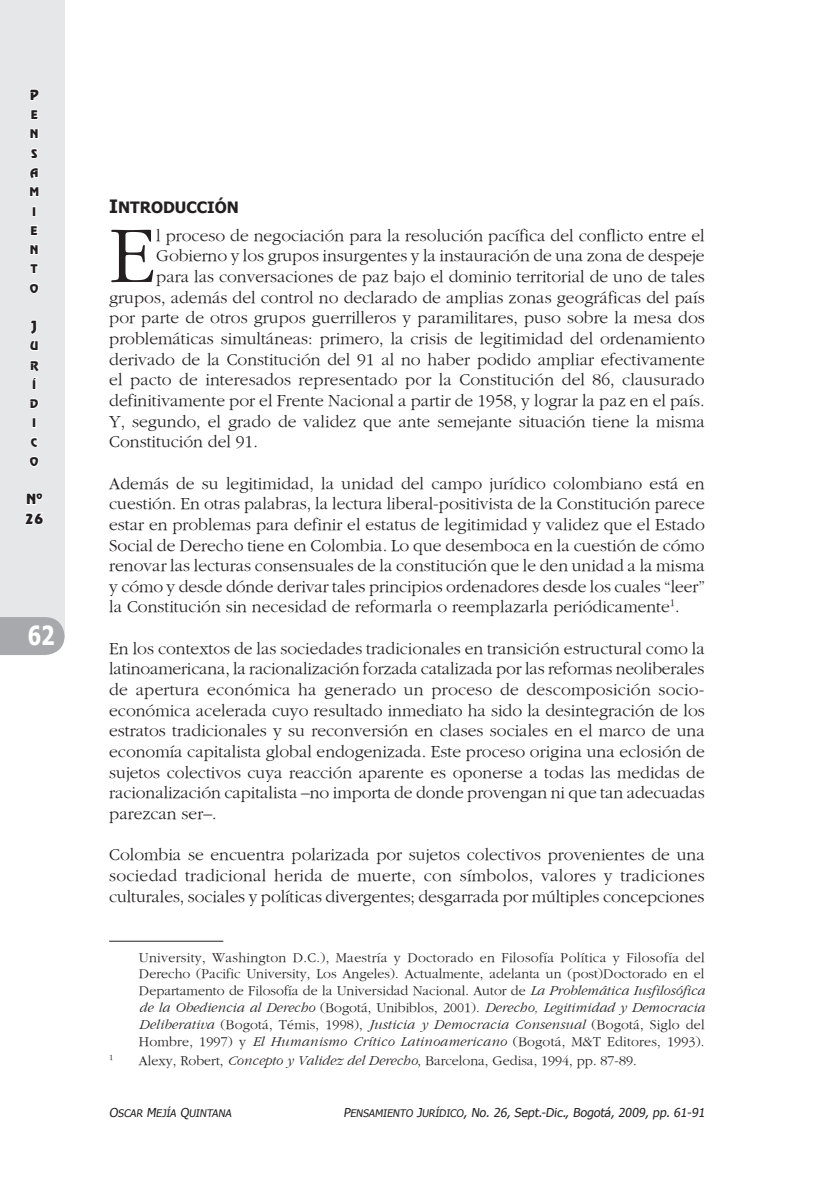
<style>
.page{position:relative;width:819px;height:1191px;background:#fff}
.page>*{position:absolute;margin:0;border:0;box-sizing:border-box;transform-origin:0 0}
.t1{font:84px "Gourmand";color:#231f20}
.t2{font:700 26.25px "Tahoma";color:#fff;scale:.8 1}
.t3{font:17.5px/20.7px "Gourmand";color:#231f20;text-align:justify}
.t4{font:15.58px "Tahoma Bold SC850";color:#231f20}
.t5{font:14px/16.8px "Gourmand";color:#231f20;text-align:justify}
.t6{font:14px/19.2px "Revue BT Regular SC850";color:#231f20}
.t7{font:12.25px "Tahoma";color:#231f20}
.t8{font:11.9px/19.2px "Revue BT Regular SC850";color:#231f20}
.t9{font:10.33px "Tahoma SC850";color:#231f20}
.t10{font:8.4px "Gourmand";color:#231f20}
.s1{font-size:18.38px}
.s2{font-style:italic}
.s3{font-size:12.25px}
.s4{font-family:"Tahoma SC850"}
.s5{font-family:"Tahoma SC850";font-size:10.33px}
</style>
<div class="page">
<div style="left:0;top:0;width:64px;height:637px;background:#e6e7e9"></div>
<div style="left:0;top:617px;width:64px;height:38px;background:#a8a9ad"></div>
<svg style="left:29px;top:89px;width:10px;height:12px"></svg>
<svg style="left:31px;top:109px;width:8px;height:11px"></svg>
<svg style="left:30px;top:129px;width:9px;height:10px"></svg>
<svg style="left:30px;top:148px;width:8px;height:11px"></svg>
<svg style="left:29px;top:167px;width:10px;height:30px"></svg>
<div style="left:32px;top:206px;width:4px;height:10px;border:2px solid #fff"></div>
<svg style="left:30px;top:225px;width:9px;height:11px"></svg>
<svg style="left:30px;top:244px;width:9px;height:11px"></svg>
<svg style="left:30px;top:264px;width:9px;height:10px"></svg>
<svg style="left:29px;top:283px;width:10px;height:11px"></svg>
<svg style="left:29px;top:320px;width:10px;height:31px"></svg>
<svg style="left:30px;top:360px;width:10px;height:30px"></svg>
<svg style="left:29px;top:398px;width:10px;height:11px"></svg>
<div style="left:32px;top:417px;width:4px;height:11px;border:2px solid #fff"></div>
<svg style="left:30px;top:437px;width:8px;height:11px"></svg>
<svg style="left:29px;top:456px;width:10px;height:11px"></svg>
<svg style="left:25px;top:493px;width:19px;height:32px"></svg>
<hr style="left:109px;top:940px;width:114px;height:1px;background:#231f20">
<p class="t6" style="left:30px;top:85px;width:11px">P</p>
<p class="t8" style="left:29px;top:105px;width:11px">E<br>N<br>S<br>A<br>M<br>I<br>E<br>N<br>T<br>O</p>
<p class="t6" style="left:31px;top:316px;width:7px">J</p>
<p class="t8" style="left:30px;top:336px;width:10px">U<br>R<br>Í<br>D<br>I<br>C<br>O</p>
<p class="t6" style="left:25px;top:489px;width:20px">Nº<br>26</p>
<h2 class="t2" style="left:28px;top:617px;width:35px">62</h2>
<p class="t4" style="left:109px;top:196px;width:131px"><span class="s1">I</span>NTRODUCCIÓN</p>
<h1 class="t1" style="left:109px;top:211px;width:49px">E</h1>
<p class="t3" style="left:156px;top:225px;width:550px">l proceso de negociación para la resolución pacífica del conflicto entre el</p>
<p class="t3" style="left:156px;top:246px;width:550px">Gobierno y los grupos insurgentes y la instauración de una zona de despeje</p>
<p class="t3" style="left:156px;top:266px;width:550px">para las conversaciones de paz bajo el dominio territorial de uno de tales</p>
<p class="t3" style="left:109px;top:287px;width:597px">grupos, además del control no declarado de amplias zonas geográficas del país</p>
<p class="t3" style="left:109px;top:308px;width:597px">por parte de otros grupos guerrilleros y paramilitares, puso sobre la mesa dos</p>
<p class="t3" style="left:109px;top:328px;width:597px">problemáticas simultáneas: primero, la crisis de legitimidad del ordenamiento</p>
<p class="t3" style="left:109px;top:349px;width:597px">derivado de la Constitución del 91 al no haber podido ampliar efectivamente</p>
<p class="t3" style="left:109px;top:370px;width:597px">el pacto de interesados representado por la Constitución del 86, clausurado</p>
<p class="t3" style="left:109px;top:390px;width:597px">definitivamente por el Frente Nacional a partir de 1958, y lograr la paz en el país.</p>
<p class="t3" style="left:109px;top:411px;width:597px">Y, segundo, el grado de validez que ante semejante situación tiene la misma</p>
<p class="t3" style="left:109px;top:432px;width:150px">Constitución del 91.</p>
<p class="t3" style="left:109px;top:473px;width:597px">Además de su legitimidad, la unidad del campo jurídico colombiano está en cuestión. En otras palabras, la lectura liberal-positivista de la Constitución parece estar en problemas para definir el estatus de legitimidad y validez que el Estado Social de Derecho tiene en Colombia. Lo que desemboca en la cuestión de cómo renovar las lecturas consensuales de la constitución que le den unidad a la misma y cómo y desde dónde derivar tales principios ordenadores desde los cuales “leer” la Constitución sin necesidad de reformarla o reemplazarla periódicamente<sup>1</sup>.</p>
<p class="t3" style="left:109px;top:638px;width:597px">En los contextos de las sociedades tradicionales en transición estructural como la latinoamericana, la racionalización forzada catalizada por las reformas neoliberales de apertura económica ha generado un proceso de descomposición socio&shy;económica acelerada cuyo resultado inmediato ha sido la desintegración de los estratos tradicionales y su reconversión en clases sociales en el marco de una economía capitalista global endogenizada. Este proceso origina una eclosión de sujetos colectivos cuya reacción aparente es oponerse a todas las medidas de racionalización capitalista –no importa de donde provengan ni que tan adecuadas parezcan ser–.</p>
<p class="t3" style="left:109px;top:845px;width:597px">Colombia se encuentra polarizada por sujetos colectivos provenientes de una sociedad tradicional herida de muerte, con símbolos, valores y tradiciones culturales, sociales y políticas divergentes; desgarrada por múltiples concepciones</p>
<p class="t5" style="left:139px;top:949px;width:567px">University, Washington D.C.), Maestría y Doctorado en Filosofía Política y Filosofía del Derecho (Pacific University, Los Angeles). Actualmente, adelanta un (post)Doctorado en el Departamento de Filosofía de la Universidad Nacional. Autor de <span class="s2">La Problemática Iusfilosófica de la Obediencia al Derecho</span> (Bogotá, Unibiblos, 2001). <span class="s2">Derecho, Legitimidad y Democracia Deliberativa</span> (Bogotá, Témis, 1998), <span class="s2">Justicia y Democracia Consensual</span> (Bogotá, Siglo del Hombre, 1997) y <span class="s2">El Humanismo Crítico Latinoamericano</span> (Bogotá, M&amp;T Editores, 1993).</p>
<p class="t10" style="left:109px;top:1052px;width:6px">1</p>
<p class="t5" style="left:139px;top:1052px;width:499px">Alexy, Robert, <span class="s2">Concepto y Validez del Derecho</span>, Barcelona, Gedisa, 1994, pp. 87-89.</p>
<p class="t9" style="left:109px;top:1105px;width:125px"><span class="s3">O</span>SCAR <span class="s3">M</span>EJÍA <span class="s3">Q</span>UINTANA</p>
<p class="t7" style="left:343px;top:1103px;width:365px"><span class="s4">P</span><span class="s5">ENSAM IENTO</span> <span class="s4">J</span><span class="s5">URÍDICO</span><span class="s4">,</span> No. 26, Sept.-Dic., Bogotá, 2009, pp. 61-91</p>
</div>
